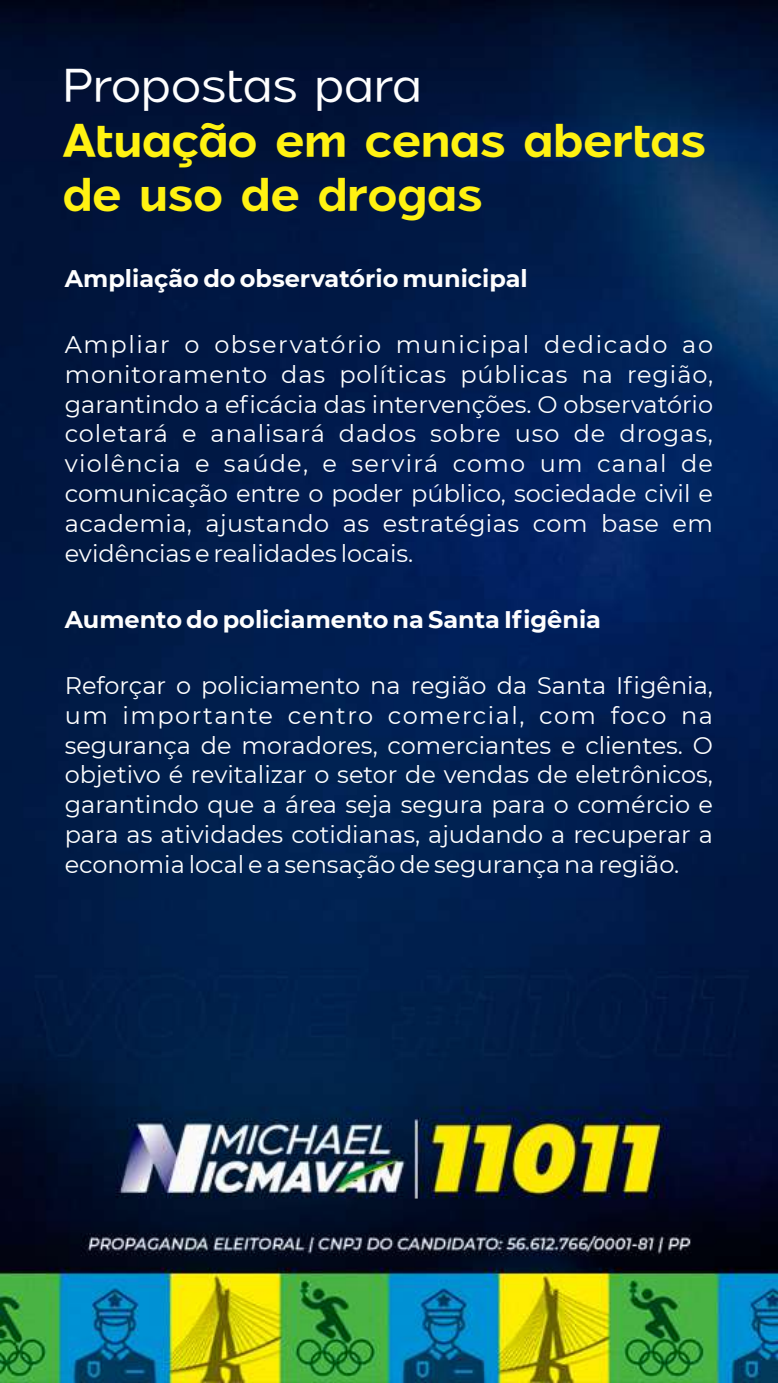
<style>
.page{position:relative;width:778px;height:1383px;background:#fff}
.page>*{position:absolute;margin:0;border:0;box-sizing:border-box;transform-origin:0 0}
.t1{font:700 48px/54.3px "Asen Pro";color:#fff212}
.t2{font:48px "Asen Pro";color:#fefefe}
.t3{font:24px/29.7px "Montserrat";color:#fefefe;text-align:justify}
.t4{font:700 24px "Montserrat";color:#fefefe}
</style>
<div class="page">
<img style="left:0;top:0;width:778px;height:1382px">
<h1 class="t2" style="left:63px;top:57px;width:360px">Propostas para</h1>
<h1 class="t1" style="left:63px;top:113px;width:644px">Atuação em cenas abertas de uso de drogas</h1>
<p class="t4" style="left:65px;top:263px;width:464px">Ampliação do observatório municipal</p>
<p class="t3" style="left:65px;top:329px;width:650px">Ampliar o observatório municipal dedicado ao monitoramento das políticas públicas na região, garantindo a eficácia das intervenções. O observatório coletará e analisará dados sobre uso de drogas, violência e saúde, e servirá como um canal de comunicação entre o poder público, sociedade civil e academia, ajustando as estratégias com base em evidências e realidades locais.</p>
<p class="t4" style="left:65px;top:604px;width:538px">Aumento do policiamento na Santa Ifigênia</p>
<p class="t3" style="left:65px;top:670px;width:650px">Reforçar o policiamento na região da Santa Ifigênia, um importante centro comercial, com foco na segurança de moradores, comerciantes e clientes. O objetivo é revitalizar o setor de vendas de eletrônicos, garantindo que a área seja segura para o comércio e para as atividades cotidianas, ajudando a recuperar a economia local e a sensação de segurança na região.</p>
</div>
